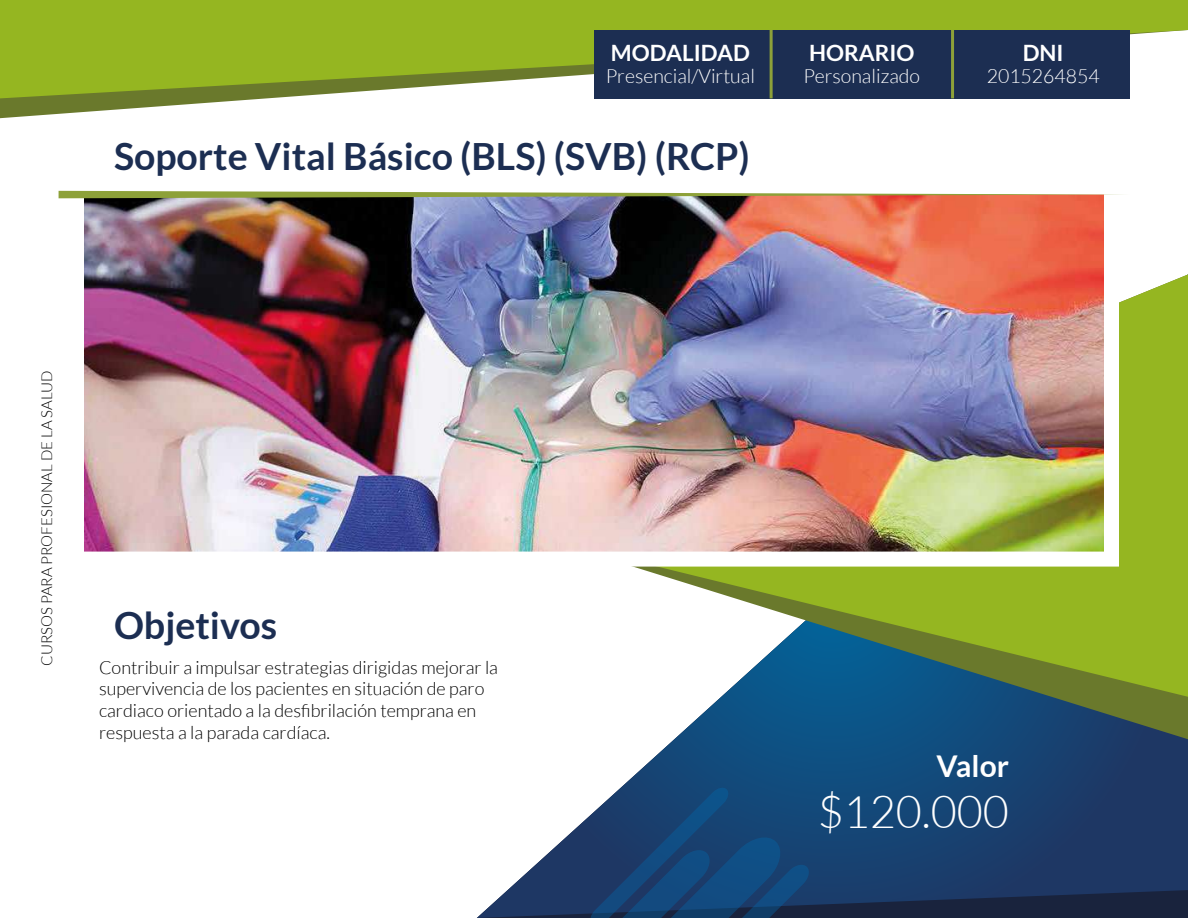
<style>
.page{position:relative;width:1188px;height:918px;background:#fff}
.page>*{position:absolute;margin:0;border:0;box-sizing:border-box;transform-origin:0 0}
.t1{font:300 45px "Lato";color:#fff}
.t2{font:700 37.5px "Lato";color:#1c2e52}
.t3{font:700 30px "Lato";color:#fff}
.t4{font:700 22.5px "Lato";color:#fff}
.t5{font:300 19.5px "Lato";color:#fff}
.t6{font:300 18px/21.6px "Lato";color:#000}
.t7{font:300 15px "Lato";color:#000}
</style>
<div class="page">
<svg style="left:477px;top:739px;width:711px;height:179px"></svg>
<svg style="left:0;top:98px;width:1130px;height:20px"></svg>
<svg style="left:0;top:0;width:1188px;height:98px;background:#9bb837"></svg>
<div style="left:594px;top:30px;width:177px;height:68px;background:#1c2e52"></div>
<div style="left:771px;top:30px;width:182px;height:68px;background:#1c2e52"></div>
<div style="left:953px;top:30px;width:177px;height:68px;background:#1c2e52"></div>
<hr style="left:951px;top:30px;width:3px;height:68px;background:#8da139">
<hr style="left:770px;top:30px;width:3px;height:68px;background:#8da139">
<svg style="left:674px;top:697px;width:514px;height:42px;background:#265b79"></svg>
<svg style="left:634px;top:274px;width:554px;height:423px;fill:#95b621"></svg>
<img style="left:69px;top:190px;width:1050px;height:377px">
<svg style="left:59px;top:191px;width:1063px;height:7px"></svg>
<svg style="left:569px;top:788px;width:240px;height:130px;background:#1f4977"></svg>
<p class="t4" style="left:611px;top:40px;width:140px">MODALIDAD</p>
<p class="t5" style="left:606px;top:66px;width:151px">Presencial/Virtual</p>
<h2 class="t2" style="left:114px;top:135px;width:637px">Soporte Vital Básico (BLS) (SVB) (RCP)</h2>
<p class="t4" style="left:809px;top:40px;width:107px">HORARIO</p>
<p class="t5" style="left:803px;top:66px;width:118px">Personalizado</p>
<p class="t4" style="left:1023px;top:40px;width:42px">DNI</p>
<p class="t5" style="left:987px;top:66px;width:115px">2015264854</p>
<p class="t7" style="left:39px;top:666px;width:297px;rotate:-90deg">CURSOS PARA PROFESIONAL DE LA SALUD</p>
<h2 class="t2" style="left:114px;top:604px;width:165px">Objetivos</h2>
<p class="t6" style="left:99px;top:657px;width:401px">Contribuir a impulsar estrategias dirigidas mejorar la supervivencia de los pacientes en situación de paro cardiaco orientado a la desfibrilación temprana en respuesta a la parada cardíaca.</p>
<h3 class="t3" style="left:936px;top:749px;width:74px">Valor</h3>
<h1 class="t1" style="left:817px;top:788px;width:193px">$120.000</h1>
</div>
